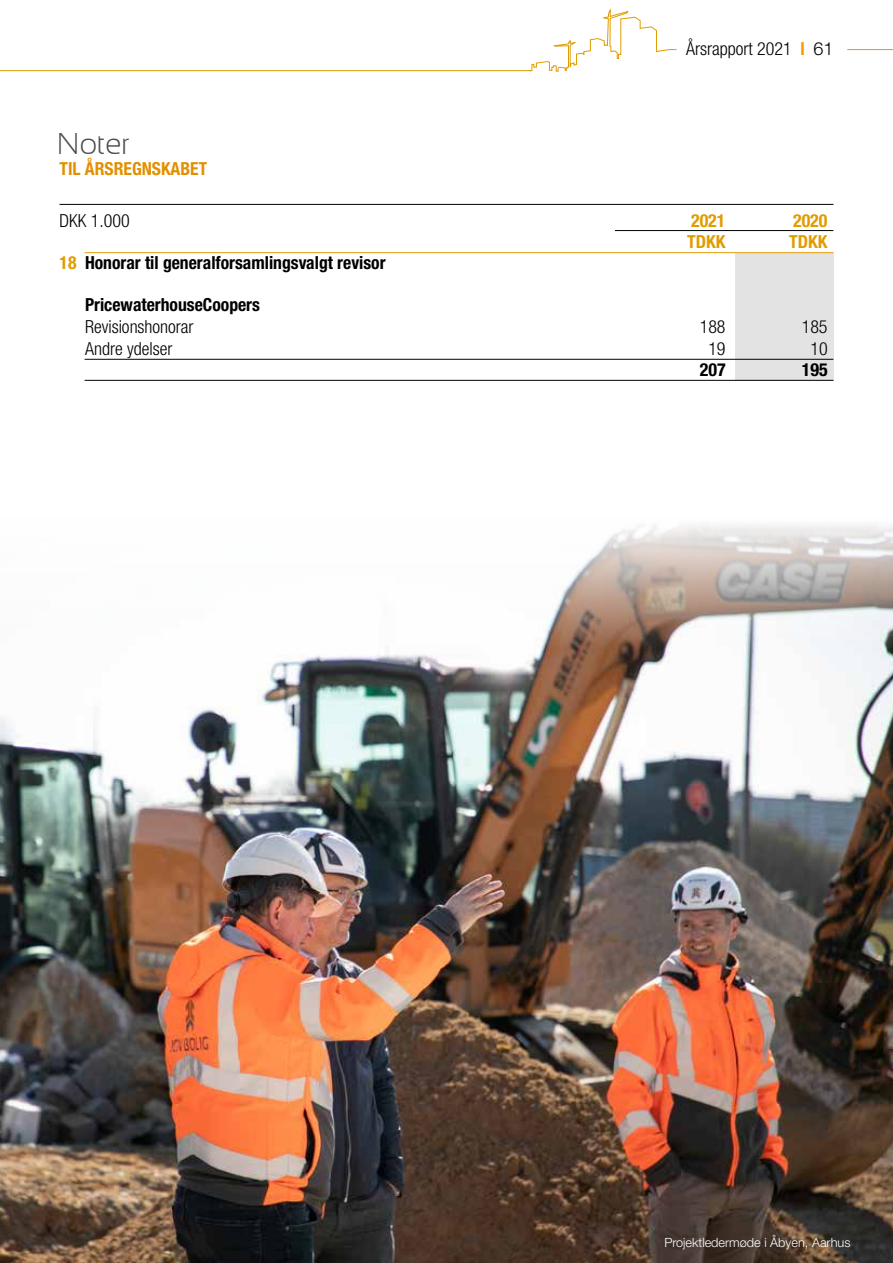
<style>
.page{position:relative;width:893px;height:1263px;background:#fff}
.page>*{position:absolute;margin:0;border:0;box-sizing:border-box;transform-origin:0 0}
.t1{font:300 30px "Sansation";color:#4a4a49}
.t2{font:700 condensed 18px "Helvetica Neue LT Std";color:#000}
.t3{font:300 condensed 18px "Helvetica Neue LT Std";color:#000}
.t4{font:700 condensed 18px "Helvetica Neue LT Std";color:#e19c00}
.t5{font:700 condensed 18px "Helvetica Neue LT Std";color:#e29000}
.t6{font:300 12.75px "Helvetica Neue LT Std";color:#fff}
.s1{font-weight:700;color:#f59a00}
.s2{font-stretch:normal}
.s3{color:#e19c00}
</style>
<div class="page">
<img style="left:0;top:525px;width:893px;height:738px">
<div style="left:735px;top:253px;width:98px;height:128px;background:#e3e3e3"></div>
<hr style="left:85px;top:359px;width:748px;height:1px;background:#000">
<hr style="left:85px;top:380px;width:748px;height:1px;background:#000">
<hr style="left:85px;top:252px;width:748px;height:1px;background:#e19c00">
<hr style="left:615px;top:230px;width:218px;height:1px;background:#000">
<hr style="left:0;top:70px;width:531px;height:1px;background:#e19c00">
<svg style="left:528px;top:9px;width:148px;height:63px"></svg>
<hr style="left:847px;top:49px;width:46px;height:1px;background:#e19c00">
<hr style="left:60px;top:204px;width:773px;height:1px;background:#000">
<h1 class="t1" style="left:60px;top:127px;width:74px">Noter</h1>
<p class="t5" style="left:60px;top:157px;width:149px">TIL ÅRSREGNSKABET</p>
<p class="t3" style="left:686px;top:39px;width:149px">Årsrapport 2021 <span class="s1">l</span> <span class="s2">61</span></p>
<p class="t3" style="left:60px;top:210px;width:72px">DKK 1.000</p>
<p class="t4" style="left:691px;top:209px;width:36px">2021</p>
<p class="t4" style="left:793px;top:209px;width:36px">2020</p>
<p class="t4" style="left:687px;top:231px;width:40px">TDKK</p>
<p class="t4" style="left:789px;top:231px;width:40px">TDKK</p>
<p class="t2" style="left:60px;top:252px;width:328px"><span class="s3">18</span> Honorar til generalforsamlingsvalgt revisor</p>
<p class="t2" style="left:85px;top:294px;width:176px">PricewaterhouseCoopers</p>
<p class="t3" style="left:85px;top:316px;width:110px">Revisionshonorar</p>
<p class="t3" style="left:700px;top:316px;width:27px">188</p>
<p class="t3" style="left:802px;top:316px;width:27px">185</p>
<p class="t3" style="left:85px;top:338px;width:89px">Andre ydelser</p>
<p class="t3" style="left:708px;top:338px;width:19px">19</p>
<p class="t3" style="left:810px;top:338px;width:19px">10</p>
<p class="t2" style="left:700px;top:359px;width:27px">207</p>
<p class="t2" style="left:802px;top:359px;width:27px">195</p>
<p class="t6" style="left:664px;top:1234px;width:188px">Projektledermøde i Åbyen, Aarhus</p>
</div>
